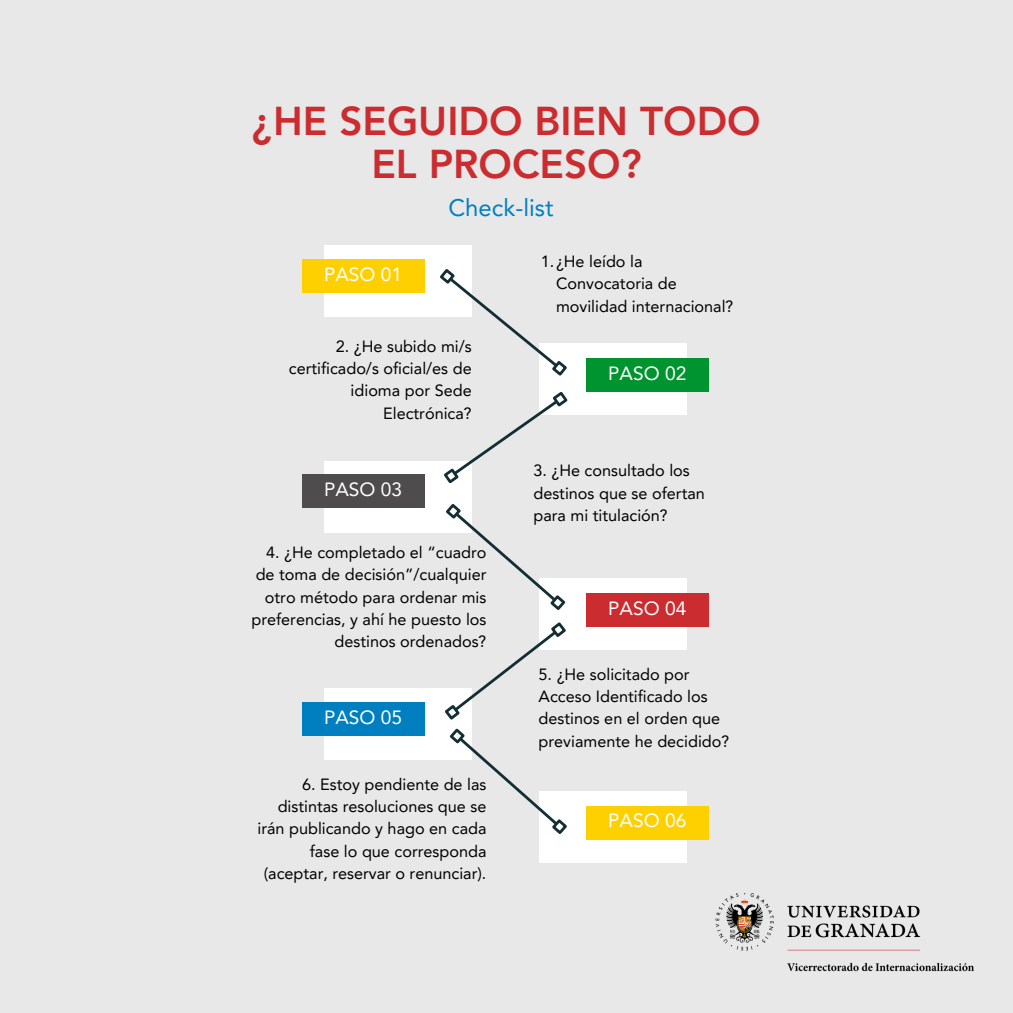
<style>
.page{position:relative;width:1013px;height:1013px;background:#fff}
.page>*{position:absolute;margin:0;border:0;box-sizing:border-box;transform-origin:0 0}
.t1{font:800 40.12px/43px "Avenir LT Pro";color:#cb2c30;text-align:center}
.t2{font:24px "Avenir LT Pro";color:#007fc0}
.t3{font:19.12px "Avenir LT Pro";color:#fff}
.t4{font:16.25px/22.2px "Avenir LT Pro";color:#000}
</style>
<div class="page">
<div style="left:0;top:0;width:1012px;height:1012px;background:#e8e8e8"></div>
<div style="left:324px;top:245px;width:148px;height:72px;background:#fff"></div>
<div style="left:324px;top:460px;width:148px;height:72px;background:#fff"></div>
<div style="left:324px;top:688px;width:148px;height:72px;background:#fff"></div>
<div style="left:538px;top:343px;width:148px;height:72px;background:#fff"></div>
<div style="left:538px;top:578px;width:148px;height:72px;background:#fff"></div>
<div style="left:538px;top:790px;width:148px;height:72px;background:#fff"></div>
<div style="left:302px;top:259px;width:122px;height:34px;background:#ffd000"></div>
<div style="left:302px;top:475px;width:122px;height:33px;background:#4e4c4d"></div>
<div style="left:302px;top:702px;width:122px;height:33px;background:#007fc0"></div>
<div style="left:586px;top:358px;width:122px;height:34px;background:#009430"></div>
<div style="left:586px;top:593px;width:122px;height:33px;background:#cb2c30"></div>
<div style="left:586px;top:806px;width:122px;height:33px;background:#ffd000"></div>
<svg style="left:440px;top:269px;width:127px;height:109px"></svg>
<svg style="left:443px;top:504px;width:123px;height:108px"></svg>
<svg style="left:445px;top:620px;width:124px;height:216px"></svg>
<svg style="left:441px;top:389px;width:127px;height:95px"></svg>
<img style="left:715px;top:893px;width:259px;height:79px">
<p class="t1" style="left:252px;top:103px;width:510px">¿HE SEGUIDO BIEN TODO<br>EL PROCESO?</p>
<p class="t2" style="left:448px;top:198px;width:107px">Check-list</p>
<p class="t3" style="left:324px;top:266px;width:79px">PASO 01</p>
<p class="t4" style="left:289px;top:336px;width:184px;text-align:right">2. ¿He subido mi/s certificado/s oficial/es de idioma por Sede<br>Electrónica?</p>
<p class="t3" style="left:324px;top:482px;width:79px">PASO 03</p>
<p class="t4" style="left:251px;top:542px;width:236px;text-align:right">4. ¿He completado el “cuadro de toma de decisión”/cualquier otro método para ordenar mis preferencias, y ahí he puesto los destinos ordenados?</p>
<p class="t3" style="left:324px;top:709px;width:79px">PASO 05</p>
<p class="t4" style="left:257px;top:774px;width:230px;text-align:right">6. Estoy pendiente de las distintas resoluciones que se irán publicando y hago en cada fase lo que corresponda (aceptar, reservar o renunciar).</p>
<p class="t4" style="left:556px;top:252px;width:179px;text-indent:-15px">1.¿He leído la<br>Convocatoria de movilidad internacional?</p>
<p class="t3" style="left:608px;top:365px;width:79px">PASO 02</p>
<p class="t4" style="left:533px;top:461px;width:173px">3. ¿He consultado los destinos que se ofertan para mi titulación?</p>
<p class="t3" style="left:608px;top:600px;width:79px">PASO 04</p>
<p class="t4" style="left:538px;top:664px;width:192px">5. ¿He solicitado por<br>Acceso Identificado los destinos en el orden que previamente he decidido?</p>
<p class="t3" style="left:608px;top:813px;width:79px">PASO 06</p>
</div>
